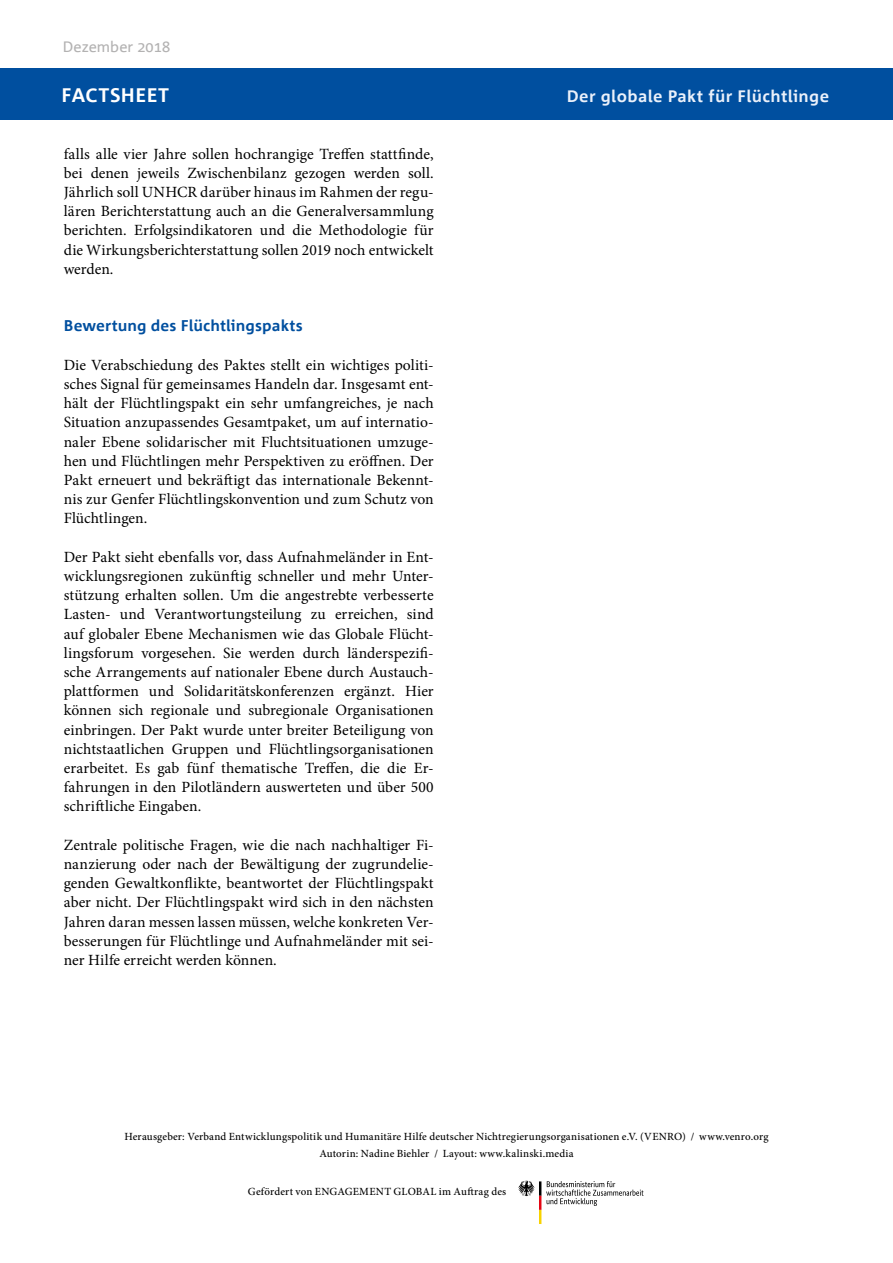
<style>
.page{position:relative;width:893px;height:1263px;background:#fff}
.page>*{position:absolute;margin:0;border:0;box-sizing:border-box;transform-origin:0 0}
.t1{font:700 19.5px "Corpid Office";letter-spacing:.02em;color:#fff}
.t2{font:700 16.5px "Corpid Office";letter-spacing:.02em;color:#eaf0fa}
.t3{font:15.6px/19.2px "Minion Pro";color:#000;text-align:justify}
.t4{font:700 15.45px "Corpid Office";letter-spacing:.005em;color:#004f9f}
.t5{font:15px "Corpid Office";letter-spacing:.005em;color:#b3b2b2}
.t6{font:500 10.95px/16.8px "Minion Pro";letter-spacing:.015em;color:#000;text-align:center}
</style>
<div class="page">
<div style="left:0;top:68px;width:893px;height:51px;background:#004f9f"></div>
<svg style="left:518px;top:1181px;width:125px;height:43px"></svg>
<p class="t5" style="left:63px;top:38px;width:109px">Dezember 2018</p>
<p class="t1" style="left:62px;top:85px;width:109px">FACTSHEET</p>
<p class="t2" style="left:567px;top:87px;width:264px">Der globale Pakt für Flüchtlinge</p>
<p class="t3" style="left:64px;top:144px;width:371px">falls alle vier Jahre sollen hochrangige Treffen stattfinde, bei denen jeweils Zwischenbilanz gezogen werden soll.<br>Jährlich soll UNHCR darüber hinaus im Rahmen der regu&shy;lären Berichterstattung auch an die Generalversammlung berichten. Erfolgsindikatoren und die Methodologie für die Wirkungsberichterstattung sollen 2019 noch entwickelt werden.</p>
<p class="t4" style="left:64px;top:318px;width:240px">Bewertung des Flüchtlingspakts</p>
<p class="t3" style="left:64px;top:355px;width:371px">Die Verabschiedung des Paktes stellt ein wichtiges politi&shy;sches Signal für gemeinsames Handeln dar. Insgesamt ent&shy;hält der Flüchtlingspakt ein sehr umfangreiches, je nach Situation anzupassendes Gesamtpaket, um auf internatio&shy;naler Ebene solidarischer mit Fluchtsituationen umzuge&shy;hen und Flüchtlingen mehr Perspektiven zu eröffnen. Der Pakt erneuert und bekräftigt das internationale Bekennt&shy;nis zur Genfer Flüchtlingskonvention und zum Schutz von Flüchtlingen.</p>
<p class="t3" style="left:64px;top:547px;width:371px">Der Pakt sieht ebenfalls vor, dass Aufnahmeländer in Ent&shy;wicklungsregionen zukünftig schneller und mehr Unter&shy;stützung erhalten sollen. Um die angestrebte verbesserte Lasten- und Verantwortungsteilung zu erreichen, sind auf globaler Ebene Mechanismen wie das Globale Flücht&shy;lingsforum vorgesehen. Sie werden durch länderspezifi&shy;sche Arrangements auf nationaler Ebene durch Austauch&shy;plattformen und Solidaritätskonferenzen ergänzt. Hier können sich regionale und subregionale Organisationen einbringen. Der Pakt wurde unter breiter Beteiligung von nichtstaatlichen Gruppen und Flüchtlingsorganisationen erarbeitet. Es gab fünf thematische Treffen, die die Er&shy;fahrungen in den Pilotländern auswerteten und über 500 schriftliche Eingaben.</p>
<p class="t3" style="left:64px;top:835px;width:371px">Zentrale politische Fragen, wie die nach nachhaltiger Fi&shy;nanzierung oder nach der Bewältigung der zugrundelie&shy;genden Gewaltkonflikte, beantwortet der Flüchtlingspakt aber nicht. Der Flüchtlingspakt wird sich in den nächsten Jahren daran messen lassen müssen, welche konkreten Ver&shy;besserungen für Flüchtlinge und Aufnahmeländer mit sei&shy;ner Hilfe erreicht werden können.</p>
<p class="t6" style="left:124px;top:1128px;width:646px">Herausgeber: Verband Entwicklungspolitik und Humanitäre Hilfe deutscher Nichtregierungsorganisationen e.V. (VENRO) / www.venro.org<br>Autorin: Nadine Biehler / Layout: www.kalinski.media</p>
<p class="t6" style="left:248px;top:1183px;width:260px">Gefördert von ENGAGEMENT GLOBAL im Auftrag des</p>
</div>
